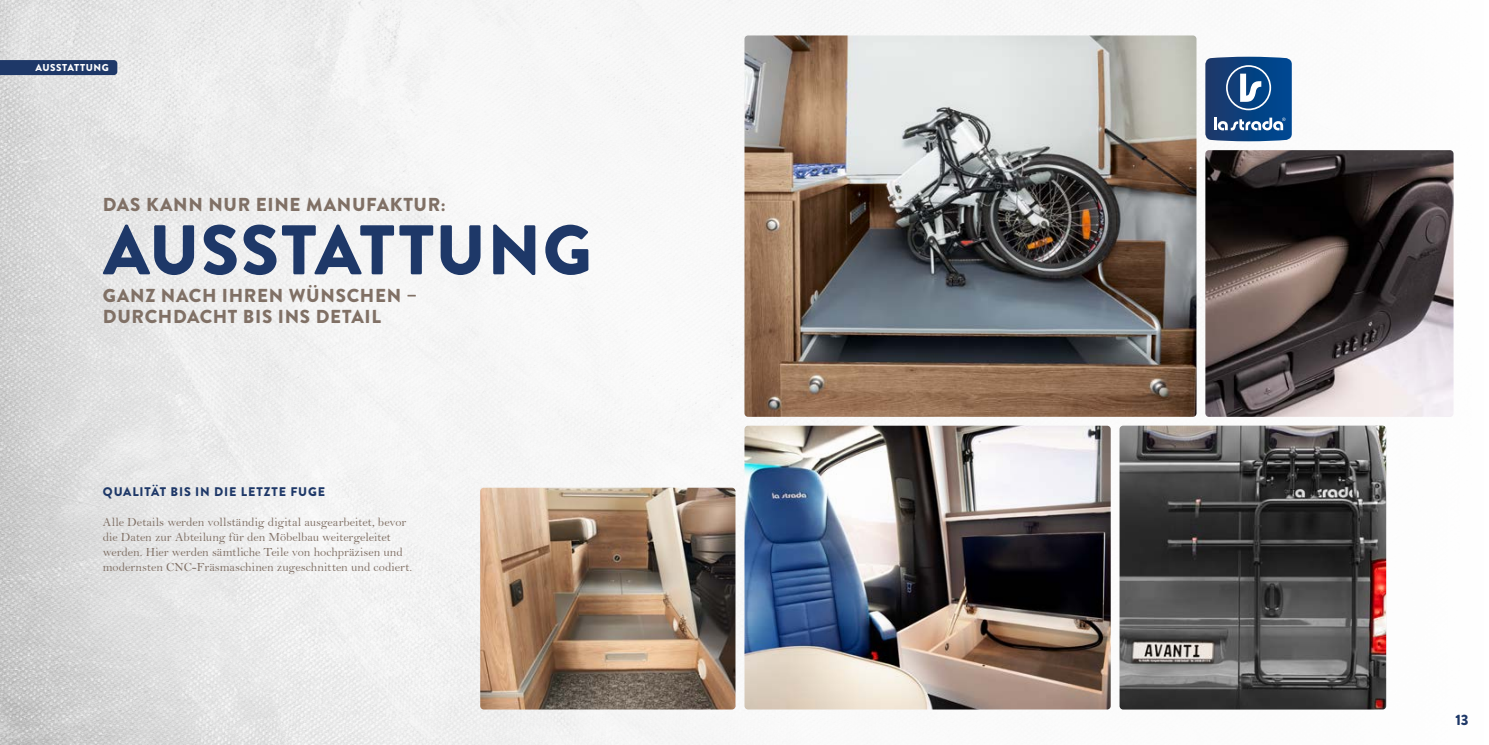
<style>
.page{position:relative;width:1489px;height:745px;background:#fff}
.page>*{position:absolute;margin:0;border:0;box-sizing:border-box;transform-origin:0 0}
.t1{font:900 70px "Brandon Grotesque";letter-spacing:.02em;color:#1e3868}
.t2{font:900 18.75px/21.2px "Brandon Grotesque";letter-spacing:.035em;color:#807065}
.t3{font:900 15px "Brandon Grotesque";color:#1e3868}
.t4{font:12.5px/15px "Bell";letter-spacing:-.005em;color:#807065}
.t5{font:900 12.5px "Brandon Grotesque";letter-spacing:.07em;color:#1e3868}
.t6{font:900 10px "Brandon Grotesque";letter-spacing:.055em;color:#fff}
</style>
<div class="page">
<img style="left:0;top:0;width:1454px;height:744px">
<img style="left:744px;top:35px;width:452px;height:381px">
<img style="left:744px;top:425px;width:366px;height:284px">
<img style="left:1119px;top:425px;width:266px;height:284px">
<img style="left:1205px;top:150px;width:248px;height:266px">
<img style="left:480px;top:487px;width:255px;height:222px">
<svg style="left:1205px;top:57px;width:86px;height:84px;background:#2e5b90"></svg>
<div style="left:0;top:60px;width:117px;height:15px;background:#1e3868"></div>
<p class="t6" style="left:36px;top:60px;width:75px">AUSSTATTUNG</p>
<h2 class="t2" style="left:103px;top:194px;width:344px">DAS KANN NUR EINE MANUFAKTUR:</h2>
<h1 class="t1" style="left:103px;top:200px;width:490px">AUSSTATTUNG</h1>
<h2 class="t2" style="left:103px;top:285px;width:315px">GANZ NACH IHREN WÜNSCHEN –<br>DURCHDACHT BIS INS DETAIL</h2>
<p class="t5" style="left:103px;top:482px;width:224px">QUALITÄT BIS IN DIE LETZTE FUGE</p>
<p class="t4" style="left:103px;top:513px;width:311px">Alle Details werden vollständig digital ausgearbeitet, bevor die Daten zur Abteilung für den Möbelbau weitergeleitet werden. Hier werden sämtliche Teile von hochpräzisen und modernsten CNC-Fräsmaschinen zugeschnitten und codiert.</p>
<p class="t3" style="left:1455px;top:708px;width:15px">13</p>
</div>
